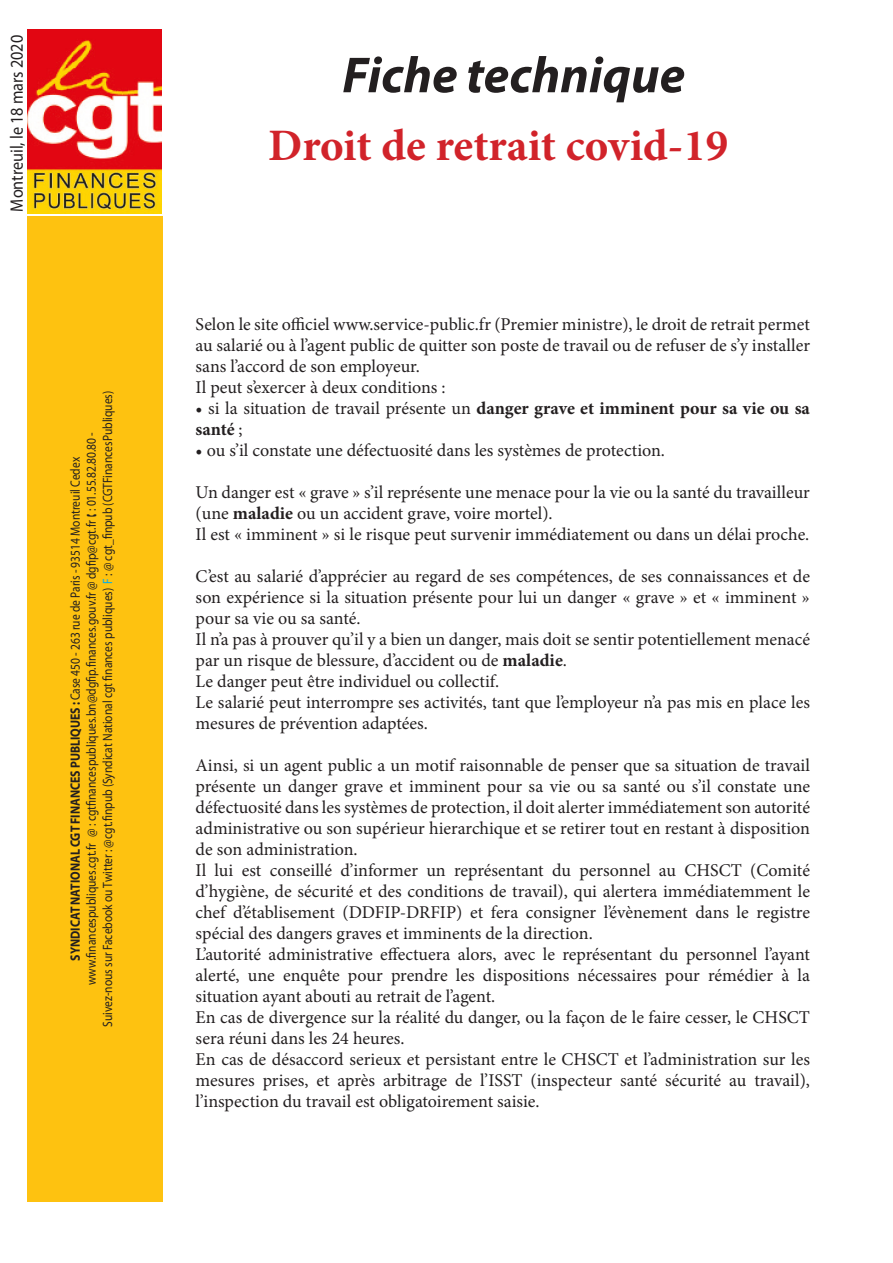
<style>
.page{position:relative;width:893px;height:1263px;background:#fff}
.page>*{position:absolute;margin:0;border:0;box-sizing:border-box;transform-origin:0 0}
.puces_noire_copie_2{font:italic 700 51px "Myriad Pro";color:#231f20}
.t1{font:700 45px "Minion Pro";color:#d1232a}
.t2{font:18px/21px "Minion Pro";color:#231f20;text-align:justify}
.t3{font:700 18px/21px "Minion Pro";color:#231f20}
.puces_noire_copie_2-2{font:18px "Myriad Pro";color:#231f20;scale:.9 1}
.puces_noire_copie_2-3{font:13.5px/16.2px "Myriad Pro";color:#231f20;text-align:center;scale:.85 1}
.s1{color:#00aeef}
.s2{font-family:"Myriad Web Pro";font-weight:700}
.s3{font-weight:400}
.s4{font-weight:700}
</style>
<div class="page">
<img style="left:27px;top:30px;width:134px;height:183px">
<div style="left:27px;top:216px;width:135px;height:986px;background:#fec210"></div>
<p class="puces_noire_copie_2-2" style="left:6px;top:212px;width:198px;rotate:-90deg">Montreuil, le 18 mars 2020</p>
<p class="puces_noire_copie_2-3" style="left:83px;top:1027px;width:750px;rotate:-90deg">www.financespubliques.cgt.fr @ : cgtfinancespubliques.bn@dgfip.finances.gouv.fr @ dgfip@cgt.fr : 01.55.82.80.80 -<br>Suivez-nous sur Facebook ou Twitter : @cgt.finpub (Syndicat National cgt finances publiques) <span class="s1">F</span> : @ cgt_finpub (CGTFinancesPubliques)</p>
<p class="puces_noire_copie_2-3" style="left:67px;top:960px;width:594px;rotate:-90deg"><span class="s2">SYNDICAT NATIONAL CGT FINANCES PUBLIQUES :</span> Case 450 - 263 rue de Paris - 93514 Montreuil Cedex</p>
<p class="puces_noire_copie_2" style="left:342px;top:42px;width:344px">Fiche technique</p>
<p class="t1" style="left:268px;top:114px;width:462px">Droit de retrait covid-19</p>
<p class="t2" style="left:196px;top:314px;width:616px">Selon le site officiel www.service-public.fr (Premier ministre), le droit de retrait permet au salarié ou à l’agent public de quitter son poste de travail ou de refuser de s’y installer sans l’accord de son employeur.</p>
<p class="t2" style="left:196px;top:377px;width:252px">Il peut s’exercer à deux conditions :</p>
<p class="t3" style="left:196px;top:398px;width:616px"><span class="s3">• si la situation de travail présente un</span> danger grave et imminent pour sa vie ou sa santé <span class="s3">;</span></p>
<p class="t2" style="left:196px;top:440px;width:471px">• ou s’il constate une défectuosité dans les systèmes de protection.</p>
<p class="t2" style="left:196px;top:482px;width:616px">Un danger est « grave » s’il représente une menace pour la vie ou la santé du travailleur (une <span class="s4">maladie</span> ou un accident grave, voire mortel).</p>
<p class="t2" style="left:196px;top:524px;width:615px">Il est « imminent » si le risque peut survenir immédiatement ou dans un délai proche.</p>
<p class="t2" style="left:196px;top:566px;width:616px">C’est au salarié d’apprécier au regard de ses compétences, de ses connaissances et de son expérience si la situation présente pour lui un danger « grave » et « imminent » pour sa vie ou sa santé.</p>
<p class="t2" style="left:196px;top:629px;width:616px">Il n’a pas à prouver qu’il y a bien un danger, mais doit se sentir potentiellement menacé par un risque de blessure, d’accident ou de <span class="s4">maladie</span>.</p>
<p class="t2" style="left:196px;top:671px;width:305px">Le danger peut être individuel ou collectif.</p>
<p class="t2" style="left:196px;top:692px;width:616px">Le salarié peut interrompre ses activités, tant que l’employeur n’a pas mis en place les mesures de prévention adaptées.</p>
<p class="t2" style="left:196px;top:755px;width:616px">Ainsi, si un agent public a un motif raisonnable de penser que sa situation de travail présente un danger grave et imminent pour sa vie ou sa santé ou s’il constate une défectuosité dans les systèmes de protection, il doit alerter immédiatement son autorité administrative ou son supérieur hierarchique et se retirer tout en restant à disposition de son administration.</p>
<p class="t2" style="left:196px;top:860px;width:616px">Il lui est conseillé d’informer un représentant du personnel au CHSCT (Comité d’hygiène, de sécurité et des conditions de travail), qui alertera immédiatemment le chef d’établisement (DDFIP-DRFIP) et fera consigner l’évènement dans le registre spécial des dangers graves et imminents de la direction.</p>
<p class="t2" style="left:196px;top:944px;width:616px">L’autorité administrative effectuera alors, avec le représentant du personnel l’ayant alerté, une enquête pour prendre les dispositions nécessaires pour rémédier à la situation ayant abouti au retrait de l’agent.</p>
<p class="t2" style="left:196px;top:1007px;width:616px">En cas de divergence sur la réalité du danger, ou la façon de le faire cesser, le CHSCT sera réuni dans les 24 heures.</p>
<p class="t2" style="left:196px;top:1049px;width:616px">En cas de désaccord serieux et persistant entre le CHSCT et l’administration sur les mesures prises, et après arbitrage de l’ISST (inspecteur santé sécurité au travail), l’inspection du travail est obligatoirement saisie.</p>
</div>
